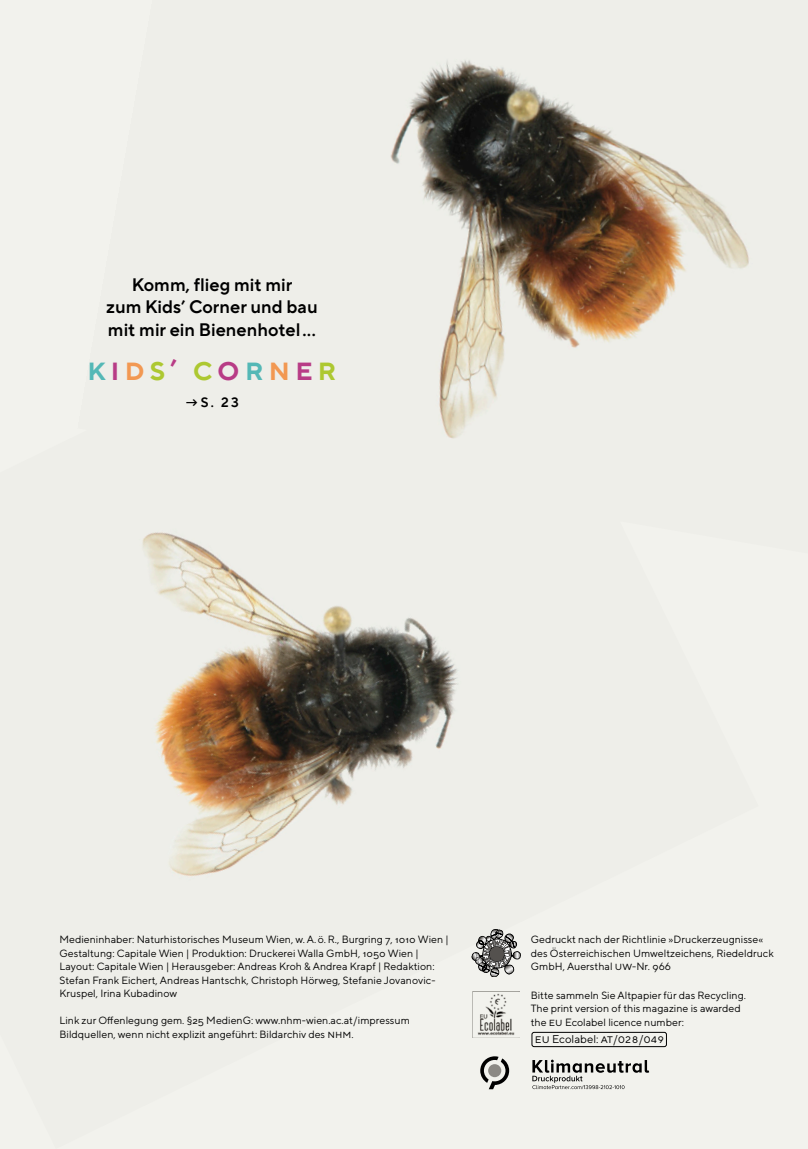
<style>
.page{position:relative;width:808px;height:1149px;background:#fff}
.page>*{position:absolute;margin:0;border:0;box-sizing:border-box;transform-origin:0 0}
.Kolumnentitel{font:600 29.25px "TT Norms Pro Trl";color:#b83c86}
.Teaser_TT_Norms_12_1{font:600 18px/22.5px "TT Norms Pro Trl";color:#000;text-align:center}
.Kolumnentitel-2{font:600 13.5px "TT Norms Pro Trl";color:#000}
.BU{font:11.25px "TT Norms Pro";letter-spacing:.005em;color:#000}
.BU-2{font:10.5px/13.5px "TT Norms Pro";letter-spacing:.005em;color:#000}
.s1{color:#54b8b6}
.s2{color:#f29852}
.s3{color:#adc831}
</style>
<div class="page">
<div style="left:0;top:403px;width:808px;height:745px;background:#f2f2ed"></div>
<img style="left:145px;top:553px;width:522px;height:537px">
<div style="left:0;top:0;width:77px;height:403px;background:#f2f2ed"></div>
<img style="left:77px;top:0;width:731px;height:553px">
<div style="left:531px;top:1055px;width:118px;height:33px;background:#f2f2ed"></div>
<svg style="left:532px;top:1059px;width:117px;height:29px"></svg>
<svg style="left:472px;top:929px;width:48px;height:47px"></svg>
<img style="left:473px;top:990px;width:47px;height:47px">
<div style="left:532px;top:1031px;width:135px;height:15px;border:1px solid #000;border-radius:2px"></div>
<div style="left:480px;top:1055px;width:34px;height:33px;background:#f2f2ed"></div>
<svg style="left:480px;top:1056px;width:29px;height:32px"></svg>
<p class="Teaser_TT_Norms_12_1" style="left:106px;top:272px;width:213px">Komm, flieg mit mir<br>zum Kids’ Corner und bau mit mir ein Bienenhotel …</p>
<p class="Kolumnentitel" style="left:87px;top:348px;width:251px"><span class="s1">K</span>i<span class="s2">d</span><span class="s3">s</span>’ <span class="s3">C</span>o<span class="s1">r</span><span class="s2">n</span>e<span class="s3">r</span></p>
<p class="Kolumnentitel-2" style="left:185px;top:392px;width:55px">→S. 23</p>
<p class="BU-2" style="left:60px;top:932px;width:391px">Medieninhaber: Naturhistorisches Museum Wien, w. A. ö. R., Burgring 7, 1010 Wien | Gestaltung: Capitale Wien | Produktion: Druckerei Walla GmbH, 1050 Wien | Layout: Capitale Wien | Herausgeber: Andreas Kroh &amp; Andrea Krapf | Redaktion:<br>Stefan Frank Eichert, Andreas Hantschk, Christoph Hörweg, Stefanie Jovanovic-Kruspel, Irina Kubadinow</p>
<p class="BU-2" style="left:60px;top:1013px;width:352px">Link zur Offenlegung gem. §25 MedienG: www.nhm-wien.ac.at/impressum<br>Bildquellen, wenn nicht explizit angeführt: Bildarchiv des NHM.</p>
<p class="BU-2" style="left:531px;top:932px;width:244px">Gedruckt nach der Richtlinie »Druckerzeugnisse« des Österreichischen Umweltzeichens, Riedeldruck<br>GmbH, Auersthal UW-Nr. 966</p>
<p class="BU-2" style="left:531px;top:987px;width:217px">Bitte sammeln Sie Altpapier für das Recycling.</p>
<p class="BU-2" style="left:531px;top:1000px;width:211px">The print version of this magazine is awarded the EU Ecolabel licence number:</p>
<p class="BU" style="left:535px;top:1031px;width:131px">EU Ecolabel: AT/028/049</p>
</div>
